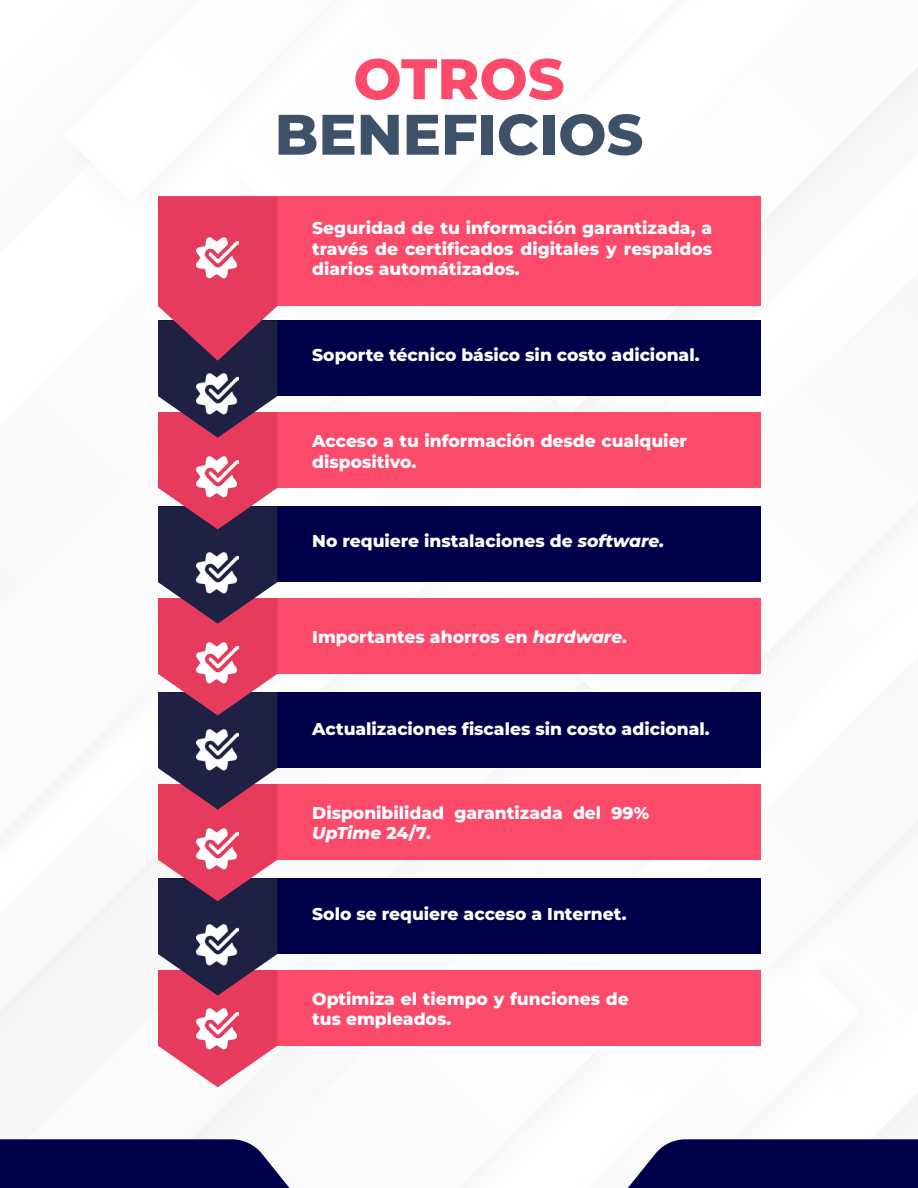
<style>
.page{position:relative;width:918px;height:1188px;background:#fff}
.page>*{position:absolute;margin:0;border:0;box-sizing:border-box;transform-origin:0 0}
.t1{font:800 57px "Montserrat";color:#3d5269}
.t2{font:800 57px "Montserrat";color:#fc4a6b}
.t3{font:800 17.1px/20.5px "Montserrat";color:#fff}
.s1{font-style:italic}
</style>
<div class="page">
<img style="left:0;top:68px;width:917px;height:1071px">
<div style="left:158px;top:970px;width:602px;height:76px;background:#fc4a6b"></div>
<div style="left:158px;top:878px;width:602px;height:76px;background:#00004a"></div>
<div style="left:158px;top:784px;width:602px;height:76px;background:#fc4a6b"></div>
<div style="left:158px;top:692px;width:602px;height:76px;background:#00004a"></div>
<div style="left:158px;top:598px;width:602px;height:76px;background:#fc4a6b"></div>
<div style="left:158px;top:506px;width:602px;height:76px;background:#00004a"></div>
<div style="left:158px;top:412px;width:602px;height:76px;background:#fc4a6b"></div>
<div style="left:158px;top:320px;width:602px;height:76px;background:#00004a"></div>
<div style="left:158px;top:197px;width:602px;height:109px;background:#fc4a6b"></div>
<svg style="left:158px;top:197px;width:119px;height:890px;background:#9a3c5c"></svg>
<img style="left:197px;top:237px;width:42px;height:42px">
<img style="left:197px;top:372px;width:42px;height:42px">
<img style="left:197px;top:456px;width:42px;height:42px">
<img style="left:197px;top:552px;width:42px;height:42px">
<img style="left:197px;top:641px;width:42px;height:42px">
<img style="left:197px;top:729px;width:42px;height:42px">
<img style="left:197px;top:827px;width:42px;height:42px">
<img style="left:197px;top:923px;width:42px;height:42px">
<img style="left:197px;top:1008px;width:42px;height:42px">
<svg style="left:0;top:1139px;width:290px;height:49px;background:#131357"></svg>
<svg style="left:627px;top:1139px;width:291px;height:49px;background:#141458"></svg>
<h1 class="t2" style="left:353px;top:37px;width:213px">OTROS</h1>
<h1 class="t1" style="left:275px;top:93px;width:370px">BENEFICIOS</h1>
<p class="t3" style="left:312px;top:217px;width:401px;text-align:justify">Seguridad de tu información garantizada, a través de certificados digitales y respaldos diarios automátizados.</p>
<p class="t3" style="left:312px;top:344px;width:389px">Soporte técnico básico sin costo adicional.</p>
<p class="t3" style="left:312px;top:430px;width:376px">Acceso a tu información desde cualquier dispositivo.</p>
<p class="t3" style="left:312px;top:530px;width:354px">No requiere instalaciones de <span class="s1">software.</span></p>
<p class="t3" style="left:312px;top:626px;width:316px">Importantes ahorros en <span class="s1">hardware.</span></p>
<p class="t3" style="left:312px;top:718px;width:399px">Actualizaciones fiscales sin costo adicional.</p>
<p class="t3" style="left:312px;top:801px;width:338px">Disponibilidad garantizada del 99%<br><span class="s1">UpTime</span> 24/7.</p>
<p class="t3" style="left:312px;top:903px;width:316px">Solo se requiere acceso a Internet.</p>
<p class="t3" style="left:312px;top:987px;width:318px">Optimiza el tiempo y funciones de tus empleados.</p>
</div>
